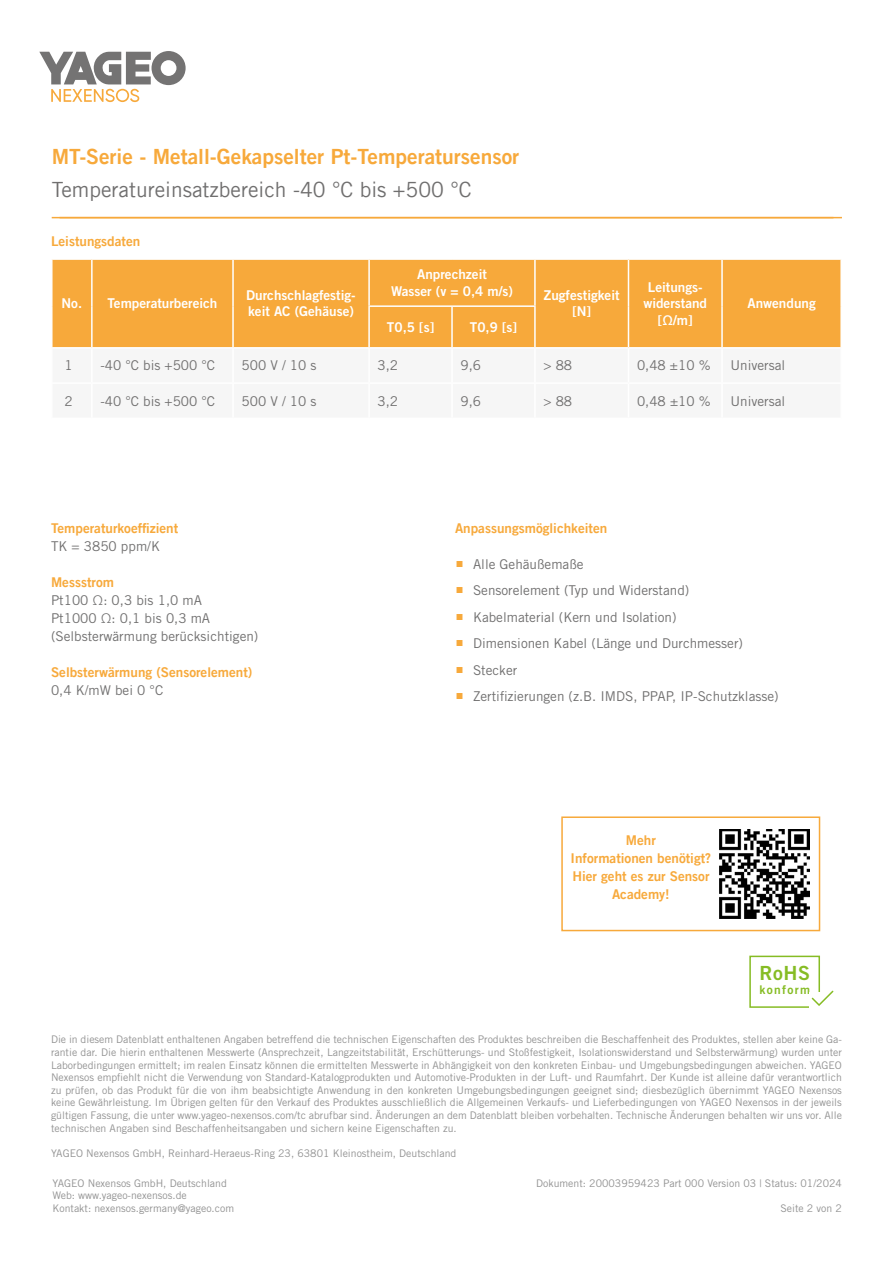
<style>
.page{position:relative;width:893px;height:1263px;background:#fff}
.page>*{position:absolute;margin:0;border:0;box-sizing:border-box;transform-origin:0 0}
.t1{font:21px "Trade Gothic LT Bold Two";color:#f7a93b}
.t2{font:21px "Trade Gothic LT";color:#706f6f}
.t3{font:19.5px "Trade Gothic LT Std Bd 2";color:#86bc24}
.t4{font:13.5px/18px "Trade Gothic LT Std";color:#706f6f}
.t5{font:13.5px/18px "Trade Gothic LT Bold Two";color:#f7a93b;text-align:center}
.t6{font:13.5px/16.2px "Trade Gothic LT Std Bd 2";color:#fff;text-align:center}
.t7{font:12px "Trade Gothic LT Std Bd 2";letter-spacing:.11em;color:#86bc24}
.t8{font:10.5px/12.6px "Trade Gothic LT Std";color:#929292}
</style>
<div class="page">
<svg style="left:39px;top:51px;width:147px;height:51px"></svg>
<hr style="left:52px;top:217px;width:790px;height:1px;background:#f7a93b">
<div style="left:53px;top:260px;width:787px;height:87px;background:#f7a93b"></div>
<hr style="left:451px;top:307px;width:2px;height:40px;background:#fff">
<hr style="left:91px;top:260px;width:2px;height:46px;background:#fff">
<hr style="left:232px;top:260px;width:2px;height:46px;background:#fff">
<hr style="left:368px;top:260px;width:2px;height:45px;background:#fff">
<hr style="left:91px;top:306px;width:2px;height:41px;background:#fff">
<hr style="left:232px;top:306px;width:2px;height:41px;background:#fff">
<hr style="left:368px;top:305px;width:84px;height:2px;background:#fff">
<hr style="left:452px;top:305px;width:84px;height:2px;background:#fff">
<hr style="left:368px;top:307px;width:2px;height:40px;background:#fff">
<hr style="left:534px;top:260px;width:2px;height:45px;background:#fff">
<hr style="left:628px;top:260px;width:1px;height:46px;background:#fff">
<hr style="left:721px;top:260px;width:2px;height:46px;background:#fff">
<hr style="left:534px;top:307px;width:2px;height:40px;background:#fff">
<hr style="left:628px;top:306px;width:1px;height:41px;background:#fff">
<hr style="left:721px;top:306px;width:2px;height:41px;background:#fff">
<div style="left:561px;top:816px;width:259px;height:115px;border:2px solid #f7a93b"></div>
<img style="left:720px;top:829px;width:89px;height:89px">
<div style="left:749px;top:956px;width:71px;height:52px;border:2px solid #86bc24"></div>
<div style="left:810px;top:992px;width:16px;height:17px;background:#fff"></div>
<svg style="left:811px;top:989px;width:23px;height:17px"></svg>
<h1 class="t1" style="left:52px;top:143px;width:469px">MT-Serie - Metall-Gekapselter Pt-Temperatursensor</h1>
<h1 class="t2" style="left:52px;top:177px;width:421px">Temperatureinsatzbereich -40 °C bis +500 °C</h1>
<p class="t5" style="left:51px;top:232px;width:91px">Leistungsdaten</p>
<p class="t6" style="left:62px;top:295px;width:157px">No. Temperaturbereich</p>
<p class="t6" style="left:246px;top:287px;width:111px;text-align:left">Durchschlagfestig&shy;keit AC (Gehäuse)</p>
<p class="t6" style="left:391px;top:266px;width:123px">Anprechzeit<br>Wasser (v = 0,4 m/s)</p>
<p class="t6" style="left:387px;top:319px;width:49px">T0,5 [s]</p>
<p class="t6" style="left:470px;top:319px;width:49px">T0,9 [s]</p>
<p class="t6" style="left:544px;top:287px;width:77px">Zugfestigkeit [N]</p>
<p class="t6" style="left:643px;top:279px;width:65px">Leitungs&shy;widerstand [Ω/m]</p>
<p class="t6" style="left:747px;top:295px;width:70px">Anwendung</p>
<p class="t4" style="left:65px;top:356px;width:10px">1</p>
<p class="t4" style="left:100px;top:356px;width:116px">-40 °C bis +500 °C</p>
<p class="t4" style="left:242px;top:356px;width:76px">500 V / 10 s</p>
<p class="t4" style="left:378px;top:356px;width:22px">3,2</p>
<p class="t4" style="left:460px;top:356px;width:22px">9,6</p>
<p class="t4" style="left:543px;top:356px;width:30px">&gt; 88</p>
<p class="t4" style="left:637px;top:356px;width:75px">0,48 ±10 %</p>
<p class="t4" style="left:730px;top:356px;width:56px">Universal</p>
<p class="t4" style="left:65px;top:392px;width:10px">2</p>
<p class="t4" style="left:100px;top:392px;width:116px">-40 °C bis +500 °C</p>
<p class="t4" style="left:242px;top:392px;width:76px">500 V / 10 s</p>
<p class="t4" style="left:378px;top:392px;width:22px">3,2</p>
<p class="t4" style="left:461px;top:392px;width:22px">9,6</p>
<p class="t4" style="left:543px;top:392px;width:30px">&gt; 88</p>
<p class="t4" style="left:637px;top:392px;width:75px">0,48 ±10 %</p>
<p class="t4" style="left:731px;top:392px;width:56px">Universal</p>
<p class="t5" style="left:51px;top:519px;width:129px">Temperaturkoeffizient</p>
<p class="t4" style="left:51px;top:537px;width:110px">TK = 3850 ppm/K</p>
<p class="t5" style="left:51px;top:573px;width:64px">Messstrom</p>
<p class="t4" style="left:51px;top:591px;width:209px">Pt100 Ω: 0,3 bis 1,0 mA<br>Pt1000 Ω: 0,1 bis 0,3 mA (Selbsterwärmung berücksichtigen)</p>
<p class="t5" style="left:51px;top:663px;width:203px">Selbsterwärmung (Sensorelement)</p>
<p class="t4" style="left:51px;top:681px;width:114px">0,4 K/mW bei 0 °C</p>
<p class="t5" style="left:455px;top:519px;width:154px">Anpassungsmöglichkeiten</p>
<p class="t4" style="left:456px;top:555px;width:129px"><sup>■</sup> Alle Gehäußemaße</p>
<p class="t4" style="left:456px;top:581px;width:235px"><sup>■</sup> Sensorelement (Typ und Widerstand)</p>
<p class="t4" style="left:456px;top:608px;width:222px"><sup>■</sup> Kabelmaterial (Kern und Isolation)</p>
<p class="t4" style="left:456px;top:634px;width:289px"><sup>■</sup> Dimensionen Kabel (Länge und Durchmesser)</p>
<p class="t4" style="left:456px;top:661px;width:63px"><sup>■</sup> Stecker</p>
<p class="t4" style="left:456px;top:687px;width:324px"><sup>■</sup> Zertifizierungen (z.B. IMDS, PPAP, IP-Schutzklasse)</p>
<p class="t5" style="left:571px;top:831px;width:142px">Mehr<br>Informationen benötigt?<br>Hier geht es zur Sensor<br>Academy!</p>
<h2 class="t3" style="left:759px;top:961px;width:52px">RoHS</h2>
<p class="t7" style="left:759px;top:982px;width:52px">konform</p>
<p class="t8" style="left:51px;top:1033px;width:792px;text-align:justify">Die in diesem Datenblatt enthaltenen Angaben betreffend die technischen Eigenschaften des Produktes beschreiben die Beschaffenheit des Produktes, stellen aber keine Ga&shy;rantie dar. Die hierin enthaltenen Messwerte (Ansprechzeit, Langzeitstabilität, Erschütterungs- und Stoßfestigkeit, Isolationswiderstand und Selbsterwärmung) wurden unter Laborbedingungen ermittelt; im realen Einsatz können die ermittelten Messwerte in Abhängigkeit von den konkreten Einbau- und Umgebungsbedingungen abweichen. YAGEO Nexensos empfiehlt nicht die Verwendung von Standard-Katalogprodukten und Automotive-Produkten in der Luft- und Raumfahrt. Der Kunde ist alleine dafür verantwortlich zu prüfen, ob das Produkt für die von ihm beabsichtigte Anwendung in den konkreten Umgebungsbedingungen geeignet sind; diesbezüglich übernimmt YAGEO Nexensos keine Gewährleistung. Im Übrigen gelten für den Verkauf des Produktes ausschließlich die Allgemeinen Verkaufs- und Lieferbedingungen von YAGEO Nexensos in der jeweils gültigen Fassung, die unter www.yageo-nexensos.com/tc abrufbar sind. Änderungen an dem Datenblatt bleiben vorbehalten. Technische Änderungen behalten wir uns vor. Alle technischen Angaben sind Beschaffenheitsangaben und sichern keine Eigenschaften zu.</p>
<p class="t8" style="left:51px;top:1146px;width:407px">YAGEO Nexensos GmbH, Reinhard-Heraeus-Ring 23, 63801 Kleinostheim, Deutschland</p>
<p class="t8" style="left:52px;top:1176px;width:176px">YAGEO Nexensos GmbH, Deutschland</p>
<p class="t8" style="left:536px;top:1176px;width:307px">Dokument: 20003959423 Part 000 Version 03 | Status: 01/2024</p>
<p class="t8" style="left:52px;top:1189px;width:183px">Web: www.yageo-nexensos.de<br>Kontakt: nexensos.germany@yageo.com</p>
<p class="t8" style="left:780px;top:1202px;width:63px">Seite 2 von 2</p>
</div>
